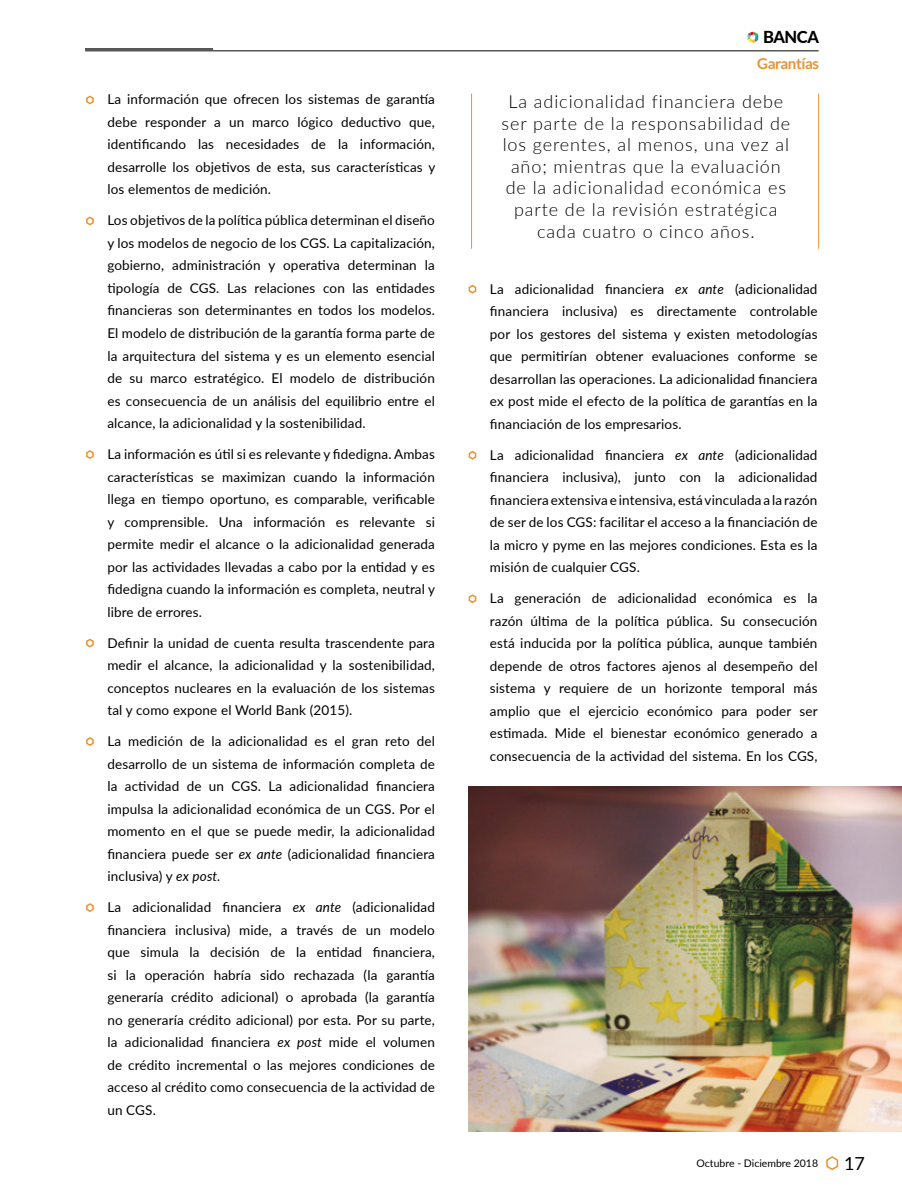
<style>
.page{position:relative;width:902px;height:1195px;background:#fff}
.page>*{position:absolute;margin:0;border:0;box-sizing:border-box;transform-origin:0 0}
.t1{font:300 18px/21.6px "Lato";letter-spacing:.05em;color:#000;text-align:center}
.t2{font:18px "Lato";color:#000}
.t3{font:800 16.5px "Lato";letter-spacing:-.025em;color:#000}
.t4{font:700 15px "Lato";letter-spacing:-.03em;color:#eb932e}
.t5{font:13.5px/22.5px "Lato";letter-spacing:.01em;color:#000;text-align:justify}
.t6{font:10.5px "Lato";color:#000}
.s1{font-style:italic}
</style>
<div class="page">
<svg style="left:826px;top:1156px;width:12px;height:15px"></svg>
<hr style="left:85px;top:50px;width:733px;height:1px;background:#575756">
<hr style="left:85px;top:48px;width:128px;height:2px;background:#575756">
<svg style="left:747px;top:32px;width:11px;height:11px"></svg>
<svg style="left:86px;top:95px;width:8px;height:10px"></svg>
<svg style="left:86px;top:216px;width:8px;height:10px"></svg>
<svg style="left:86px;top:450px;width:8px;height:9px"></svg>
<svg style="left:86px;top:638px;width:8px;height:10px"></svg>
<svg style="left:86px;top:737px;width:8px;height:9px"></svg>
<svg style="left:86px;top:903px;width:8px;height:9px"></svg>
<hr style="left:471px;top:94px;width:1px;height:155px;background:#eb932e">
<hr style="left:818px;top:94px;width:1px;height:155px;background:#eb932e">
<svg style="left:468px;top:284px;width:9px;height:10px"></svg>
<svg style="left:468px;top:450px;width:9px;height:10px"></svg>
<svg style="left:468px;top:594px;width:9px;height:10px"></svg>
<img style="left:468px;top:787px;width:433px;height:344px">
<p class="t5" style="left:107px;top:88px;width:329px">La información que ofrecen los sistemas de garantía debe responder a un marco lógico deductivo que, identificando las necesidades de la información, desarrolle los objetivos de esta, sus características y los elementos de medición.</p>
<p class="t5" style="left:107px;top:209px;width:329px">Los objetivos de la política pública determinan el diseño y los modelos de negocio de los CGS. La capitalización, gobierno, administración y operativa determinan la tipología de CGS. Las relaciones con las entidades financieras son determinantes en todos los modelos.<br>El modelo de distribución de la garantía forma parte de la arquitectura del sistema y es un elemento esencial de su marco estratégico. El modelo de distribución es consecuencia de un análisis del equilibrio entre el alcance, la adicionalidad y la sostenibilidad.</p>
<p class="t5" style="left:107px;top:442px;width:329px">La información es útil si es relevante y fidedigna. Ambas características se maximizan cuando la información llega en tiempo oportuno, es comparable, verificable y comprensible. Una información es relevante si permite medir el alcance o la adicionalidad generada por las actividades llevadas a cabo por la entidad y es fidedigna cuando la información es completa, neutral y libre de errores.</p>
<p class="t5" style="left:107px;top:631px;width:329px">Definir la unidad de cuenta resulta trascendente para medir el alcance, la adicionalidad y la sostenibilidad, conceptos nucleares en la evaluación de los sistemas tal y como expone el World Bank (2015).</p>
<p class="t5" style="left:107px;top:729px;width:329px">La medición de la adicionalidad es el gran reto del desarrollo de un sistema de información completa de la actividad de un CGS. La adicionalidad financiera impulsa la adicionalidad económica de un CGS. Por el momento en el que se puede medir, la adicionalidad financiera puede ser <span class="s1">ex ante</span> (adicionalidad financiera inclusiva) y <span class="s1">ex post.</span></p>
<p class="t5" style="left:107px;top:895px;width:329px">La adicionalidad financiera <span class="s1">ex ante</span> (adicionalidad financiera inclusiva) mide, a través de un modelo que simula la decisión de la entidad financiera, si la operación habría sido rechazada (la garantía generaría crédito adicional) o aprobada (la garantía no generaría crédito adicional) por esta. Por su parte, la adicionalidad financiera <span class="s1">ex post</span> mide el volumen de crédito incremental o las mejores condiciones de acceso al crédito como consecuencia de la actividad de un CGS.</p>
<p class="t3" style="left:763px;top:25px;width:57px">BANCA</p>
<p class="t4" style="left:757px;top:55px;width:63px">Garantías</p>
<h1 class="t1" style="left:501px;top:90px;width:290px">La adicionalidad financiera debe ser parte de la responsabilidad de los gerentes, al menos, una vez al año; mientras que la evaluación de la adicionalidad económica es parte de la revisión estratégica cada cuatro o cinco años.</h1>
<p class="t5" style="left:490px;top:277px;width:329px">La adicionalidad financiera <span class="s1">ex ante</span> (adicionalidad financiera inclusiva) es directamente controlable por los gestores del sistema y existen metodologías que permitirían obtener evaluaciones conforme se desarrollan las operaciones. La adicionalidad financiera ex post mide el efecto de la política de garantías en la financiación de los empresarios.</p>
<p class="t5" style="left:490px;top:443px;width:329px">La adicionalidad financiera <span class="s1">ex ante</span> (adicionalidad financiera inclusiva), junto con la adicionalidad financiera extensiva e intensiva, está vinculada a la razón de ser de los CGS: facilitar el acceso a la financiación de la micro y pyme en las mejores condiciones. Esta es la misión de cualquier CGS.</p>
<p class="t5" style="left:490px;top:586px;width:329px">La generación de adicionalidad económica es la razón última de la política pública. Su consecución está inducida por la política pública, aunque también depende de otros factores ajenos al desempeño del sistema y requiere de un horizonte temporal más amplio que el ejercicio económico para poder ser estimada. Mide el bienestar económico generado a consecuencia de la actividad del sistema. En los CGS,</p>
<p class="t6" style="left:696px;top:1155px;width:123px">Octubre - Diciembre 2018</p>
<h1 class="t2" style="left:844px;top:1151px;width:22px">17</h1>
</div>
